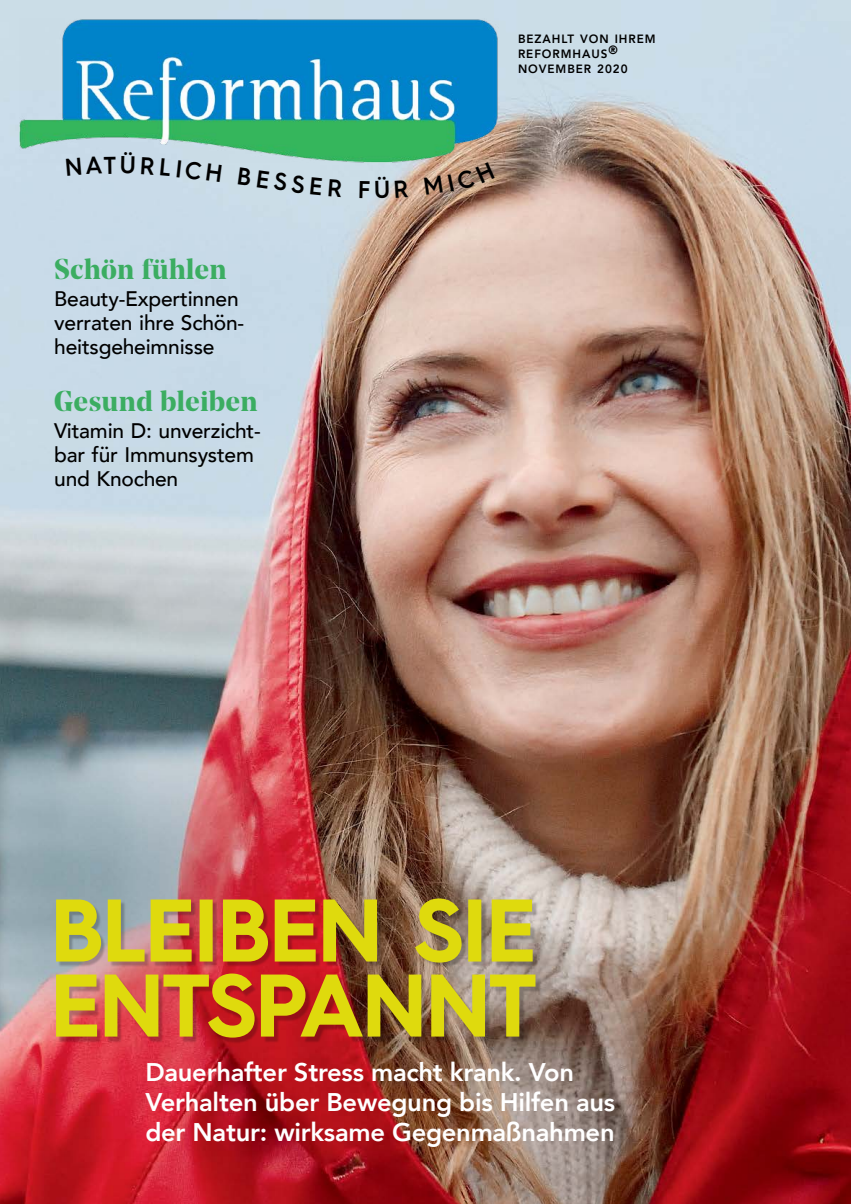
<style>
.page{position:relative;width:851px;height:1204px;background:#fff}
.page>*{position:absolute;margin:0;border:0;box-sizing:border-box;transform-origin:0 0}
.t1{font:600 85.5px/75px "Hurme Geometric Sans 3";letter-spacing:-.01em;color:#dfda0d}
.t2{font:700 28.5px "Noe Display";letter-spacing:.02em;color:#3bad61}
.t3{font:800 25.5px/30px "Avenir";letter-spacing:-.01em;color:#fff}
.t4{font:500 21px/24px "Avenir";letter-spacing:-.01em;color:#000}
.t5{font:800 12px/15px "Avenir";letter-spacing:.08em;color:#000}
</style>
<div class="page">
<img style="left:0;top:0;width:850px;height:1203px">
<div style="left:58px;top:900px;width:483px;height:143px;background:#000;opacity:.23"></div>
<img style="left:55px;top:898px;width:138px;height:64px">
<div style="left:199px;top:899px;width:14px;height:62px;border:2px solid #dfda0d"></div>
<img style="left:222px;top:898px;width:156px;height:64px">
<svg style="left:413px;top:897px;width:49px;height:66px;background:#927e47"></svg>
<div style="left:468px;top:899px;width:13px;height:62px;border:2px solid #dfda0d"></div>
<svg style="left:490px;top:898px;width:43px;height:64px;background:#aba166"></svg>
<img style="left:55px;top:972px;width:367px;height:66px">
<svg style="left:430px;top:973px;width:106px;height:64px;background:#9c8a58"></svg>
<img style="left:20px;top:18px;width:478px;height:145px">
<div style="left:66px;top:152px;width:69px;height:24px;background:#c9dbe9"></div>
<div style="left:141px;top:157px;width:181px;height:38px;background:#cbdde7"></div>
<svg style="left:328px;top:179px;width:14px;height:18px"></svg>
<svg style="left:359px;top:177px;width:30px;height:21px"></svg>
<svg style="left:395px;top:180px;width:13px;height:18px"></svg>
<svg style="left:424px;top:162px;width:71px;height:33px;background:#b8947c"></svg>
<h2 class="t2" style="left:54px;top:250px;width:173px">Schön fühlen</h2>
<p class="t4" style="left:54px;top:287px;width:191px">Beauty-Expertinnen verraten ihre Schön&shy;heitsgeheimnisse</p>
<h2 class="t2" style="left:54px;top:382px;width:205px">Gesund bleiben</h2>
<p class="t4" style="left:54px;top:419px;width:208px">Vitamin D: unverzicht&shy;bar für Immunsystem und Knochen</p>
<p class="t5" style="left:518px;top:32px;width:139px">BEZAHLT VON IHREM<br>REFORMHAUS®<br>NOVEMBER 2020</p>
<h1 class="t1" style="left:51px;top:887px;width:486px">BLEIBEN SIE<br>ENTSPANNT</h1>
<p class="t3" style="left:145px;top:1057px;width:471px">Dauerhafter Stress macht krank. Von<br>Verhalten über Bewegung bis Hilfen aus der Natur: wirksame Gegenmaßnahmen</p>
</div>
